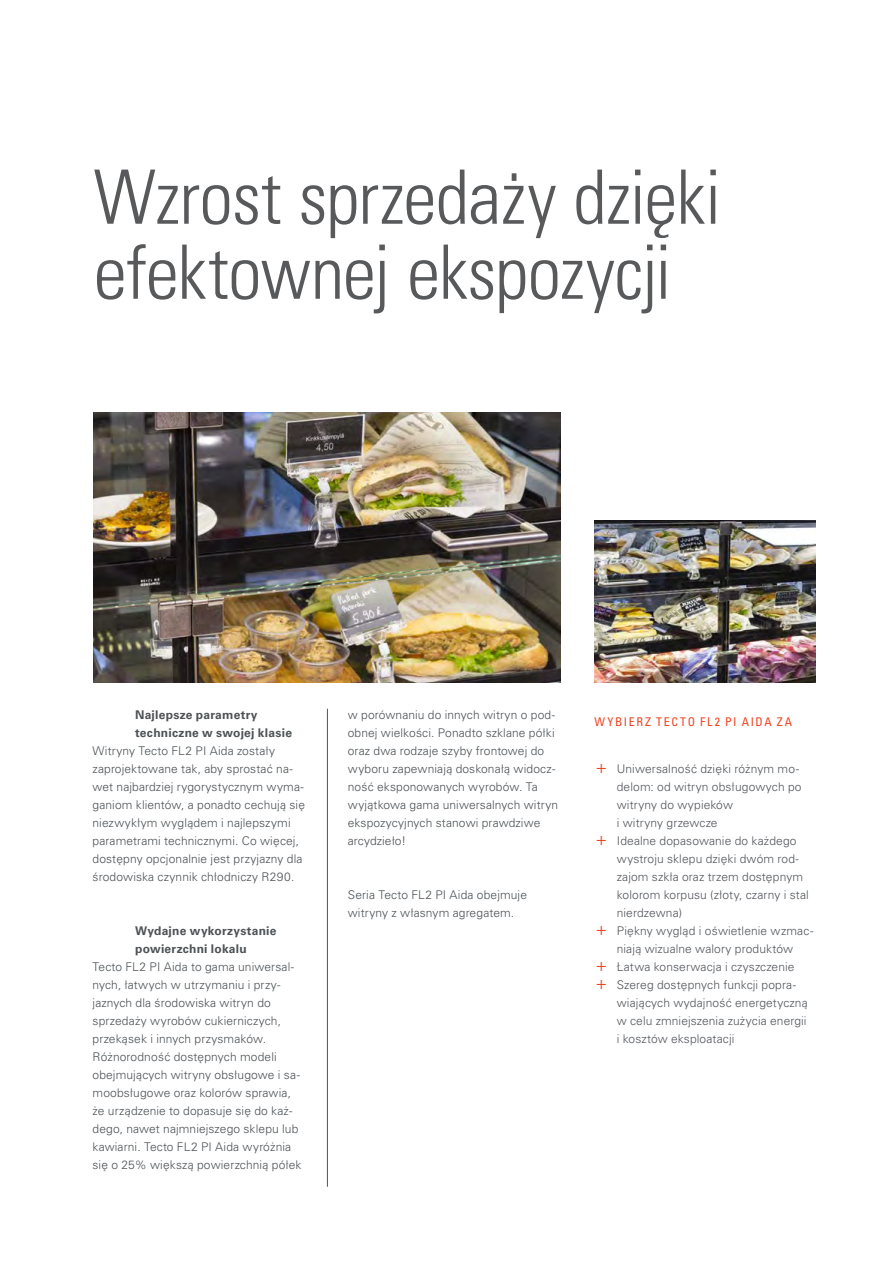
<style>
.page{position:relative;width:893px;height:1263px;background:#fff}
.page>*{position:absolute;margin:0;border:0;box-sizing:border-box;transform-origin:0 0}
.t1{font:75px/75px "Univers LTCYR 47 Light Cond";letter-spacing:-.01em;color:#58595b}
.t2{font:300 12px/18px "Univers LTCYR 45";letter-spacing:.01em;color:#4d5256}
.t3{font:300 12px "Univers LTCYR 45";letter-spacing:.01em;color:#52555b}
.t4{font:700 12px/18px "Univers LTCYR 65";letter-spacing:.02em;color:#4d5256}
.t5{font:condensed 12px "Univers LTCYR 57";letter-spacing:.145em;color:#ef4423}
.s1{font-size:18px;color:#ef4423}
</style>
<div class="page">
<img style="left:93px;top:413px;width:467px;height:270px">
<img style="left:594px;top:521px;width:221px;height:161px">
<hr style="left:327px;top:709px;width:1px;height:478px;background:#52555b">
<h1 class="t1" style="left:94px;top:156px;width:629px">Wzrost sprzedaży dzięki efektownej ekspozycji</h1>
<p class="t4" style="left:135px;top:705px;width:158px">Najlepsze parametry techniczne w swojej klasie</p>
<p class="t2" style="left:93px;top:741px;width:214px">Witryny Tecto FL2 PI Aida zostały zaprojektowane tak, aby sprostać na&shy;wet najbardziej rygorystycznym wyma&shy;ganiom klientów, a ponadto cechują się niezwykłym wyglądem i najlepszymi parametrami technicznymi. Co więcej, dostępny opcjonalnie jest przyjazny dla środowiska czynnik chłodniczy R290.</p>
<p class="t4" style="left:135px;top:921px;width:143px">Wydajne wykorzystanie powierzchni lokalu</p>
<p class="t2" style="left:93px;top:957px;width:210px">Tecto FL2 PI Aida to gama uniwersal&shy;nych, łatwych w utrzymaniu i przy&shy;jaznych dla środowiska witryn do sprzedaży wyrobów cukierniczych, przekąsek i innych przysmaków.<br>Różnorodność dostępnych modeli obejmujących witryny obsługowe i sa&shy;moobsługowe oraz kolorów sprawia, że urządzenie to dopasuje się do każ&shy;dego, nawet najmniejszego sklepu lub kawiarni. Tecto FL2 PI Aida wyróżnia się o 25% większą powierzchnią półek</p>
<p class="t2" style="left:348px;top:705px;width:212px">w porównaniu do innych witryn o pod&shy;obnej wielkości. Ponadto szklane półki oraz dwa rodzaje szyby frontowej do wyboru zapewniają doskonałą widocz&shy;ność eksponowanych wyrobów. Ta wyjątkowa gama uniwersalnych witryn ekspozycyjnych stanowi prawdziwe arcydzieło!</p>
<p class="t2" style="left:348px;top:885px;width:181px">Seria Tecto FL2 PI Aida obejmuje witryny z własnym agregatem.</p>
<p class="t5" style="left:594px;top:714px;width:199px">WYBIERZ TECTO FL2 PI AIDA ZA</p>
<p class="t3" style="left:595px;top:760px;width:205px"><span class="s1">+</span> Uniwersalność dzięki różnym mo-</p>
<p class="t3" style="left:617px;top:778px;width:186px">delom: od witryn obsługowych po</p>
<p class="t3" style="left:617px;top:796px;width:118px">witryny do wypieków</p>
<p class="t3" style="left:617px;top:814px;width:102px">i witryny grzewcze</p>
<p class="t3" style="left:595px;top:832px;width:203px"><span class="s1">+</span> Idealne dopasowanie do każdego</p>
<p class="t3" style="left:617px;top:850px;width:184px">wystroju sklepu dzięki dwóm rod-</p>
<p class="t3" style="left:617px;top:868px;width:188px">zajom szkła oraz trzem dostępnym</p>
<p class="t3" style="left:617px;top:886px;width:193px">kolorom korpusu (złoty, czarny i stal</p>
<p class="t3" style="left:617px;top:904px;width:67px">nierdzewna)</p>
<p class="t3" style="left:595px;top:922px;width:219px"><span class="s1">+</span> Piękny wygląd i oświetlenie wzmac-</p>
<p class="t3" style="left:617px;top:940px;width:178px">niają wizualne walory produktów</p>
<p class="t3" style="left:595px;top:958px;width:200px"><span class="s1">+</span> Łatwa konserwacja i czyszczenie</p>
<p class="t3" style="left:595px;top:976px;width:202px"><span class="s1">+</span> Szereg dostępnych funkcji popra-</p>
<p class="t3" style="left:617px;top:994px;width:193px">wiających wydajność energetyczną</p>
<p class="t3" style="left:617px;top:1012px;width:191px">w celu zmniejszenia zużycia energii</p>
<p class="t3" style="left:617px;top:1030px;width:119px">i kosztów eksploatacji</p>
</div>
